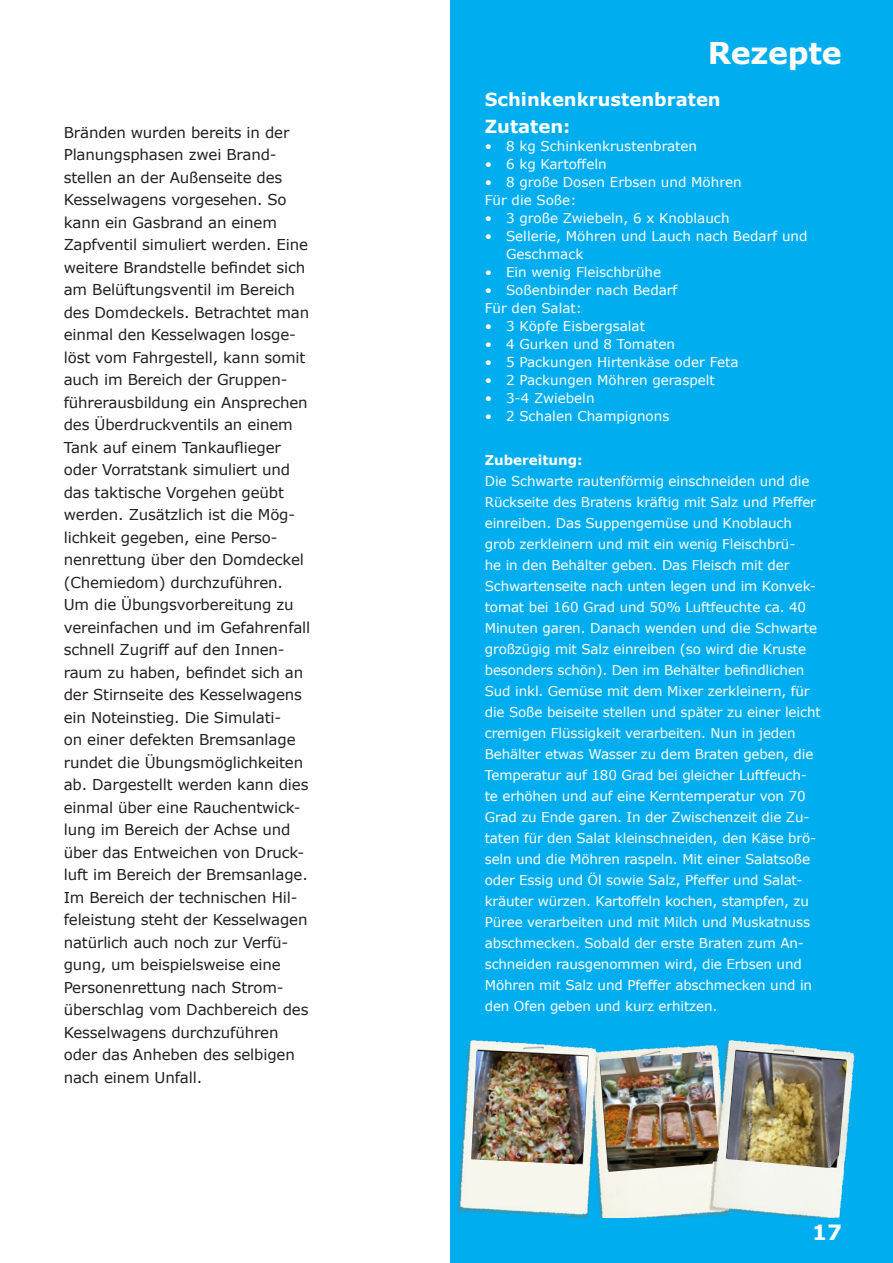
<style>
.page{position:relative;width:893px;height:1263px;background:#fff}
.page>*{position:absolute;margin:0;border:0;box-sizing:border-box;transform-origin:0 0}
.t1{font:700 30px "Verdana";letter-spacing:-.01em;color:#fff}
.t2{font:700 21px "Verdana";color:#fff}
.t3{font:700 18px/27px "Verdana";color:#fff}
.t4{font:15px/22.5px "Verdana";letter-spacing:-.01em;color:#231f20}
.t5{font:13.5px/21px "Verdana";letter-spacing:-.01em;color:#fff}
.t6{font:700 13.5px "Verdana";color:#fff}
</style>
<div class="page">
<div style="left:451px;top:0;width:442px;height:1263px;background:#00aeef"></div>
<img style="left:450px;top:1035px;width:405px;height:182px">
<img style="left:600px;top:1051px;width:119px;height:121px">
<img style="left:726px;top:1051px;width:121px;height:117px">
<img style="left:471px;top:1051px;width:117px;height:113px">
<p class="t4" style="left:64px;top:121px;width:248px">Bränden wurden bereits in der<br>Planungsphasen zwei Brand&shy;stellen an der Außenseite des<br>Kesselwagens vorgesehen. So kann ein Gasbrand an einem<br>Zapfventil simuliert werden. Eine weitere Brandstelle befindet sich am Belüftungsventil im Bereich des Domdeckels. Betrachtet man einmal den Kesselwagen losge&shy;löst vom Fahrgestell, kann somit auch im Bereich der Gruppen&shy;führerausbildung ein Ansprechen des Überdruckventils an einem<br>Tank auf einem Tankauflieger oder Vorratstank simuliert und das taktische Vorgehen geübt werden. Zusätzlich ist die Mög&shy;lichkeit gegeben, eine Perso&shy;nenrettung über den Domdeckel (Chemiedom) durchzuführen.<br>Um die Übungsvorbereitung zu vereinfachen und im Gefahrenfall schnell Zugriff auf den Innen&shy;raum zu haben, befindet sich an der Stirnseite des Kesselwagens ein Noteinstieg. Die Simulati-<br>on einer defekten Bremsanlage rundet die Übungsmöglichkeiten ab. Dargestellt werden kann dies einmal über eine Rauchentwick&shy;lung im Bereich der Achse und über das Entweichen von Druck&shy;luft im Bereich der Bremsanlage.<br>Im Bereich der technischen Hil&shy;feleistung steht der Kesselwagen natürlich auch noch zur Verfü&shy;gung, um beispielsweise eine<br>Personenrettung nach Strom&shy;überschlag vom Dachbereich des<br>Kesselwagens durchzuführen oder das Anheben des selbigen nach einem Unfall.</p>
<h1 class="t1" style="left:708px;top:32px;width:135px">Rezepte</h1>
<h3 class="t3" style="left:485px;top:86px;width:238px">Schinkenkrustenbraten<br>Zutaten:</h3>
<p class="t5" style="left:485px;top:136px;width:214px">• 8 kg Schinkenkrustenbraten</p>
<p class="t5" style="left:485px;top:154px;width:123px">• 6 kg Kartoffeln</p>
<p class="t5" style="left:485px;top:173px;width:258px;line-height:18px">• 8 große Dosen Erbsen und Möhren<br>Für die Soße:</p>
<p class="t5" style="left:485px;top:208px;width:246px">• 3 große Zwiebeln, 6 x Knoblauch</p>
<p class="t5" style="left:506px;top:227px;width:303px;line-height:18px;text-indent:-21px">• Sellerie, Möhren und Lauch nach Bedarf und<br>Geschmack</p>
<p class="t5" style="left:485px;top:262px;width:178px">• Ein wenig Fleischbrühe</p>
<p class="t5" style="left:485px;top:281px;width:194px;line-height:18px">• Soßenbinder nach Bedarf<br>Für den Salat:</p>
<p class="t5" style="left:485px;top:316px;width:162px">• 3 Köpfe Eisbergsalat</p>
<p class="t5" style="left:485px;top:334px;width:192px">• 4 Gurken und 8 Tomaten</p>
<p class="t5" style="left:485px;top:352px;width:255px">• 5 Packungen Hirtenkäse oder Feta</p>
<p class="t5" style="left:485px;top:370px;width:232px">• 2 Packungen Möhren geraspelt</p>
<p class="t5" style="left:485px;top:388px;width:111px">• 3-4 Zwiebeln</p>
<p class="t5" style="left:485px;top:406px;width:186px">• 2 Schalen Champignons</p>
<p class="t6" style="left:485px;top:450px;width:99px">Zubereitung:</p>
<p class="t5" style="left:485px;top:470px;width:337px">Die Schwarte rautenförmig einschneiden und die Rückseite des Bratens kräftig mit Salz und Pfeffer einreiben. Das Suppengemüse und Knoblauch grob zerkleinern und mit ein wenig Fleischbrü-<br>he in den Behälter geben. Das Fleisch mit der Schwartenseite nach unten legen und im Konvek&shy;tomat bei 160 Grad und 50% Luftfeuchte ca. 40<br>Minuten garen. Danach wenden und die Schwarte großzügig mit Salz einreiben (so wird die Kruste besonders schön). Den im Behälter befindlichen Sud inkl. Gemüse mit dem Mixer zerkleinern, für die Soße beiseite stellen und später zu einer leicht cremigen Flüssigkeit verarbeiten. Nun in jeden Behälter etwas Wasser zu dem Braten geben, die Temperatur auf 180 Grad bei gleicher Luftfeuch&shy;te erhöhen und auf eine Kerntemperatur von 70<br>Grad zu Ende garen. In der Zwischenzeit die Zu&shy;taten für den Salat kleinschneiden, den Käse brö&shy;seln und die Möhren raspeln. Mit einer Salatsoße oder Essig und Öl sowie Salz, Pfeffer und Salat&shy;kräuter würzen. Kartoffeln kochen, stampfen, zu Püree verarbeiten und mit Milch und Muskatnuss abschmecken. Sobald der erste Braten zum An&shy;schneiden rausgenommen wird, die Erbsen und Möhren mit Salz und Pfeffer abschmecken und in den Ofen geben und kurz erhitzen.</p>
<h2 class="t2" style="left:812px;top:1218px;width:31px">17</h2>
</div>
